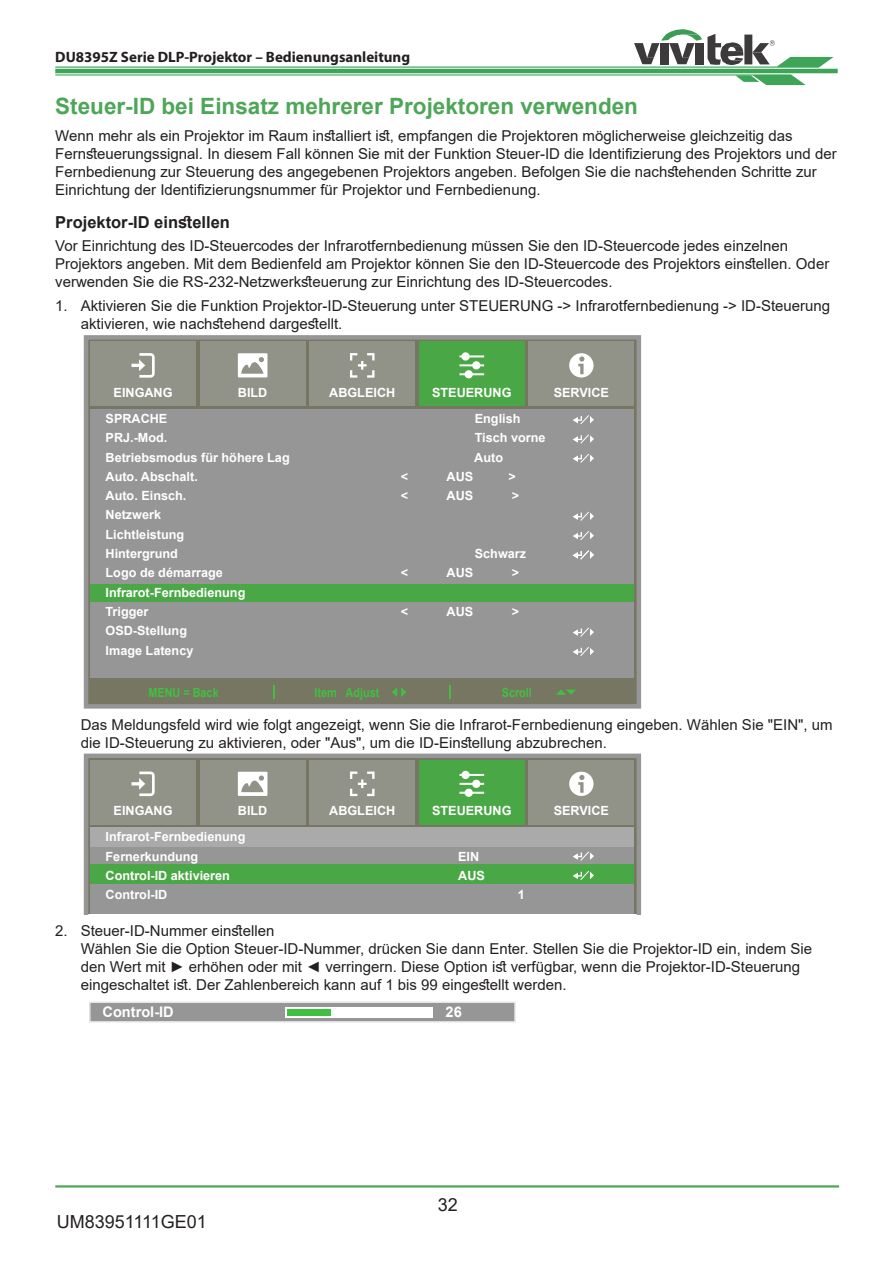
<style>
.page{position:relative;width:893px;height:1263px;background:#fff}
.page>*{position:absolute;margin:0;border:0;box-sizing:border-box;transform-origin:0 0}
.Topic_2{font:700 22.5px "Arial";color:#4ea658}
.t1{font:18px "Arial";color:#231f20}
.Content_-_Topic{font:700 16.5px "Arial";color:#231f20}
.Content{font:15px/18px "Arial";color:#231f20}
.t2{font:700 15px "Myriad Pro";color:#231f20}
.t3{font:700 14.55px "Arial";color:#fff}
.t4{font:700 12.6px/19.4px "Arial";color:#fff}
.t5{font:700 12.6px "Arial";color:#40c040;scale:.86 1}
</style>
<div class="page">
<hr style="left:55px;top:69px;width:783px;height:4px;background:#3da458">
<svg style="left:55px;top:74px;width:751px;height:11px"></svg>
<svg style="left:55px;top:29px;width:779px;height:39px"></svg>
<hr style="left:55px;top:1185px;width:784px;height:2px;background:#4ea658">
<div style="left:86px;top:337px;width:553px;height:369px;background:#777662"></div>
<div style="left:84px;top:335px;width:557px;height:374px;border:4px solid #979697"></div>
<div style="left:309px;top:342px;width:106px;height:64px;background:#919388"></div>
<svg style="left:350px;top:353px;width:24px;height:25px"></svg>
<div style="left:419px;top:342px;width:106px;height:64px;background:#49a845"></div>
<svg style="left:459px;top:352px;width:25px;height:26px"></svg>
<div style="left:90px;top:342px;width:106px;height:64px;background:#919388"></div>
<svg style="left:132px;top:353px;width:23px;height:25px"></svg>
<div style="left:528px;top:342px;width:106px;height:64px;background:#919388"></div>
<svg style="left:569px;top:353px;width:24px;height:24px"></svg>
<div style="left:200px;top:342px;width:105px;height:64px;background:#919388"></div>
<svg style="left:238px;top:353px;width:29px;height:24px"></svg>
<div style="left:90px;top:409px;width:544px;height:268px;background:#979697"></div>
<svg style="left:449px;top:686px;width:2px;height:13px"></svg>
<svg style="left:556px;top:689px;width:20px;height:6px"></svg>
<svg style="left:392px;top:687px;width:14px;height:10px"></svg>
<svg style="left:273px;top:686px;width:2px;height:13px"></svg>
<svg style="left:573px;top:415px;width:21px;height:9px"></svg>
<svg style="left:573px;top:434px;width:21px;height:10px"></svg>
<svg style="left:573px;top:454px;width:21px;height:9px"></svg>
<svg style="left:573px;top:512px;width:21px;height:9px"></svg>
<svg style="left:573px;top:531px;width:21px;height:9px"></svg>
<svg style="left:573px;top:550px;width:21px;height:9px"></svg>
<svg style="left:573px;top:627px;width:21px;height:10px"></svg>
<svg style="left:573px;top:647px;width:21px;height:9px"></svg>
<div style="left:90px;top:584px;width:544px;height:17px;background:#49a845"></div>
<svg style="left:84px;top:754px;width:557px;height:160px;background:#86877c"></svg>
<div style="left:90px;top:827px;width:544px;height:87px;background:#979697"></div>
<div style="left:90px;top:827px;width:544px;height:20px;background:#aaa"></div>
<div style="left:90px;top:864px;width:544px;height:19px;background:#49a845"></div>
<svg style="left:573px;top:851px;width:21px;height:10px"></svg>
<svg style="left:573px;top:871px;width:21px;height:9px"></svg>
<div style="left:309px;top:760px;width:106px;height:64px;background:#919388"></div>
<svg style="left:350px;top:771px;width:24px;height:25px"></svg>
<div style="left:419px;top:760px;width:106px;height:64px;background:#49a845"></div>
<svg style="left:459px;top:771px;width:25px;height:26px"></svg>
<div style="left:90px;top:760px;width:106px;height:64px;background:#919388"></div>
<svg style="left:132px;top:771px;width:23px;height:25px"></svg>
<div style="left:528px;top:760px;width:106px;height:64px;background:#919388"></div>
<svg style="left:569px;top:772px;width:24px;height:24px"></svg>
<div style="left:200px;top:760px;width:105px;height:64px;background:#919388"></div>
<svg style="left:238px;top:772px;width:29px;height:24px"></svg>
<div style="left:90px;top:1002px;width:425px;height:20px;background:#979697"></div>
<div style="left:89px;top:1001px;width:427px;height:21px;border:2px solid #e6e6e6"></div>
<div style="left:285px;top:1006px;width:148px;height:11px;background:#fff"></div>
<div style="left:287px;top:1009px;width:44px;height:6px;background:#40c040"></div>
<p class="t2" style="left:55px;top:47px;width:356px">DU8395Z Serie DLP-Projektor – Bedienungsanleitung</p>
<p class="Topic_2" style="left:55px;top:90px;width:584px">Steuer-ID bei Einsatz mehrerer Projektoren verwenden</p>
<p class="Content" style="left:55px;top:127px;width:783px">Wenn mehr als ein Projektor im Raum installiert ist, empfangen die Projektoren möglicherweise gleichzeitig das Fernsteuerungssignal. In diesem Fall können Sie mit der Funktion Steuer-ID die Identifizierung des Projektors und der Fernbedienung zur Steuerung des angegebenen Projektors angeben. Befolgen Sie die nachstehenden Schritte zur Einrichtung der Identifizierungsnummer für Projektor und Fernbedienung.</p>
<p class="Content_-_Topic" style="left:55px;top:211px;width:176px">Projektor-ID einstellen</p>
<p class="Content" style="left:55px;top:236px;width:775px">Vor Einrichtung des ID-Steuercodes der Infrarotfernbedienung müssen Sie den ID-Steuercode jedes einzelnen<br>Projektors angeben. Mit dem Bedienfeld am Projektor können Sie den ID-Steuercode des Projektors einstellen. Oder verwenden Sie die RS-232-Netzwerksteuerung zur Einrichtung des ID-Steuercodes.</p>
<p class="Content" style="left:81px;top:297px;width:751px;text-indent:-26px">1. Aktivieren Sie die Funktion Projektor-ID-Steuerung unter STEUERUNG -&gt; Infrarotfernbedienung -&gt; ID-Steuerung aktivieren, wie nachstehend dargestellt.</p>
<p class="t4" style="left:114px;top:383px;width:61px">EINGANG</p>
<p class="t4" style="left:238px;top:383px;width:31px">BILD</p>
<p class="t4" style="left:329px;top:383px;width:68px">ABGLEICH</p>
<p class="t4" style="left:432px;top:383px;width:81px">STEUERUNG</p>
<p class="t4" style="left:554px;top:383px;width:57px">SERVICE</p>
<p class="t4" style="left:106px;top:409px;width:186px">SPRACHE<br>PRJ.-Mod.<br>Betriebsmodus für höhere Lag<br>Auto. Abschalt.<br>Auto. Einsch.<br>Netzwerk<br>Lichtleistung<br>Hintergrund<br>Logo de démarrage<br>Infrarot-Fernbedienung<br>Trigger<br>OSD-Stellung<br>Image Latency</p>
<p class="t4" style="left:474px;top:409px;width:73px">English<br>Tisch vorne<br>Auto</p>
<p class="t4" style="left:401px;top:467px;width:9px">&lt;</p>
<p class="t4" style="left:447px;top:467px;width:28px">AUS</p>
<p class="t4" style="left:508px;top:467px;width:9px">&gt;</p>
<p class="t4" style="left:401px;top:486px;width:9px">&lt;</p>
<p class="t4" style="left:447px;top:486px;width:28px">AUS</p>
<p class="t4" style="left:512px;top:486px;width:9px">&gt;</p>
<p class="t4" style="left:475px;top:544px;width:53px">Schwarz</p>
<p class="t4" style="left:401px;top:563px;width:9px">&lt;</p>
<p class="t4" style="left:447px;top:563px;width:28px">AUS</p>
<p class="t4" style="left:512px;top:563px;width:9px">&gt;</p>
<p class="t4" style="left:401px;top:602px;width:9px">&lt;</p>
<p class="t4" style="left:447px;top:602px;width:28px">AUS</p>
<p class="t4" style="left:512px;top:602px;width:9px">&gt;</p>
<p class="t5" style="left:148px;top:683px;width:83px">MENU = Back</p>
<p class="t5" style="left:315px;top:683px;width:77px">Item Adjust</p>
<p class="t5" style="left:502px;top:683px;width:37px">Scroll</p>
<p class="Content" style="left:81px;top:715px;width:753px">Das Meldungsfeld wird wie folgt angezeigt, wenn Sie die Infrarot-Fernbedienung eingeben. Wählen Sie "EIN", um die ID-Steuerung zu aktivieren, oder "Aus", um die ID-Einstellung abzubrechen.</p>
<p class="t4" style="left:114px;top:801px;width:61px">EINGANG</p>
<p class="t4" style="left:238px;top:801px;width:31px">BILD</p>
<p class="t4" style="left:329px;top:801px;width:68px">ABGLEICH</p>
<p class="t4" style="left:432px;top:801px;width:81px">STEUERUNG</p>
<p class="t4" style="left:554px;top:801px;width:57px">SERVICE</p>
<p class="t4" style="left:106px;top:827px;width:141px">Infrarot-Fernbedienung<br>Fernerkundung<br>Control-ID aktivieren<br>Control-ID</p>
<p class="t4" style="left:458px;top:847px;width:28px">EIN<br>AUS</p>
<p class="t4" style="left:518px;top:885px;width:9px">1</p>
<p class="Content" style="left:81px;top:922px;width:733px;text-indent:-26px">2. Steuer-ID-Nummer einstellen<br>Wählen Sie die Option Steuer-ID-Nummer, drücken Sie dann Enter. Stellen Sie die Projektor-ID ein, indem Sie den Wert mit ► erhöhen oder mit ◄ verringern. Diese Option ist verfügbar, wenn die Projektor-ID-Steuerung eingeschaltet ist. Der Zahlenbereich kann auf 1 bis 99 eingestellt werden.</p>
<p class="t3" style="left:102px;top:1002px;width:73px">Control-ID</p>
<p class="t3" style="left:446px;top:1002px;width:18px">26</p>
<p class="t1" style="left:57px;top:1209px;width:152px">UM83951111GE01</p>
<p class="t1" style="left:438px;top:1192px;width:22px">32</p>
</div>
